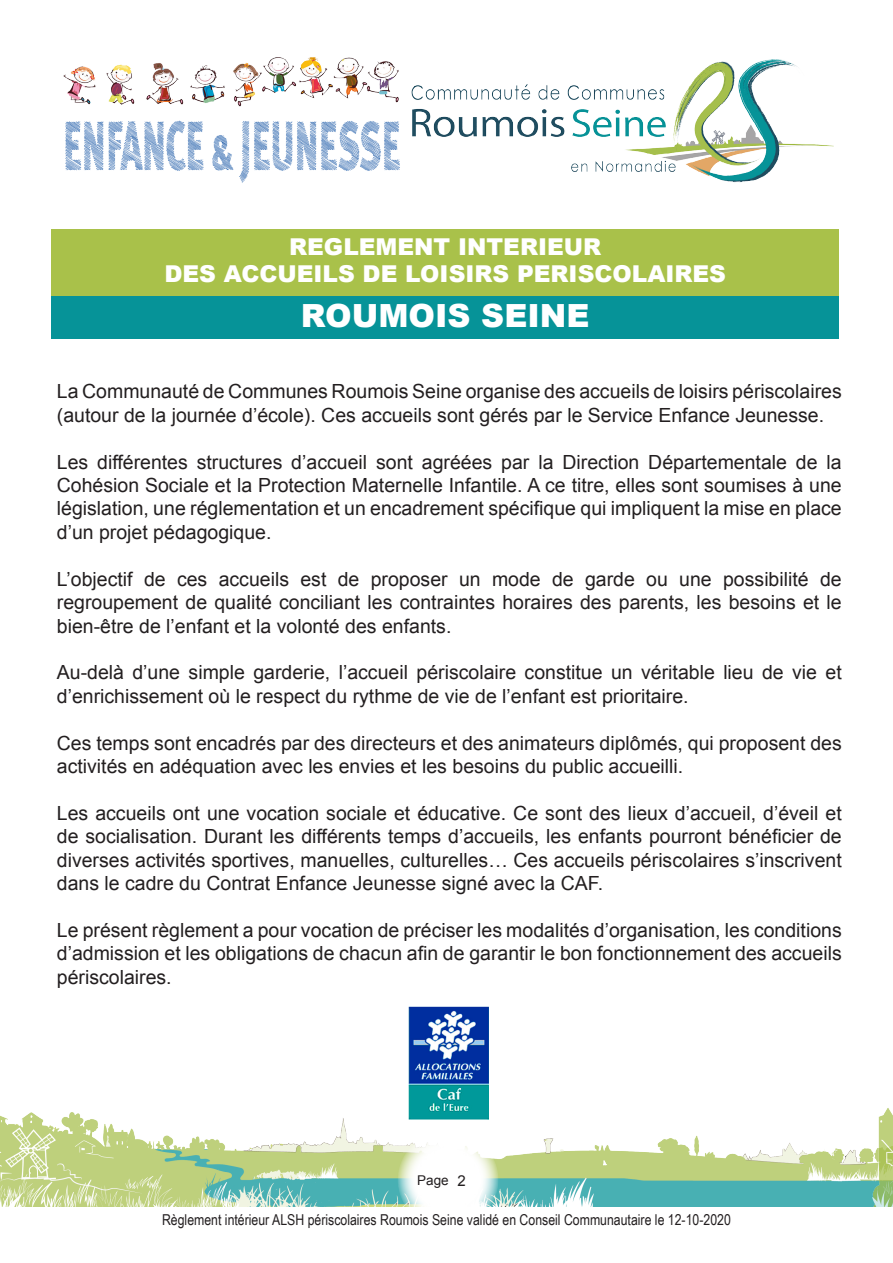
<style>
.page{position:relative;width:893px;height:1263px;background:#fff}
.page>*{position:absolute;margin:0;border:0;box-sizing:border-box;transform-origin:0 0}
.t1{font:900 31.95px "Arial";color:#fff}
.t2{font:900 23.25px "Arial";color:#fff}
.t3{font:19.5px/23.4px "Arial";color:#231f20;text-align:justify}
.t4{font:15px "Arial Narrow";color:#231f20}
.t5{font:13.5px "Arial";color:#231f20}
.s1{font-size:15px}
</style>
<div class="page">
<img style="left:0;top:1096px;width:872px;height:111px">
<img style="left:872px;top:1108px;width:21px;height:99px">
<svg style="left:398px;top:1130px;width:101px;height:99px"></svg>
<img style="left:63px;top:57px;width:771px;height:126px">
<div style="left:52px;top:229px;width:787px;height:67px;background:#a9c14a"></div>
<div style="left:52px;top:296px;width:787px;height:43px;background:#069398"></div>
<img style="left:408px;top:1007px;width:80px;height:112px">
<p class="t2" style="left:289px;top:229px;width:314px">REGLEMENT INTERIEUR</p>
<p class="t2" style="left:164px;top:257px;width:563px">DES ACCUEILS DE LOISIRS PERISCOLAIRES</p>
<p class="t1" style="left:301px;top:292px;width:290px">ROUMOIS SEINE</p>
<p class="t3" style="left:57px;top:380px;width:786px">La Communauté de Communes Roumois Seine organise des accueils de loisirs périscolaires (autour de la journée d’école). Ces accueils sont gérés par le Service Enfance Jeunesse.</p>
<p class="t3" style="left:57px;top:450px;width:786px">Les différentes structures d’accueil sont agréées par la Direction Départementale de la Cohésion Sociale et la Protection Maternelle Infantile. A ce titre, elles sont soumises à une législation, une réglementation et un encadrement spécifique qui impliquent la mise en place d’un projet pédagogique.</p>
<p class="t3" style="left:57px;top:567px;width:786px">L’objectif de ces accueils est de proposer un mode de garde ou une possibilité de regroupement de qualité conciliant les contraintes horaires des parents, les besoins et le bien-être de l’enfant et la volonté des enfants.</p>
<p class="t3" style="left:57px;top:661px;width:786px">Au-delà d’une simple garderie, l’accueil périscolaire constitue un véritable lieu de vie et d’enrichissement où le respect du rythme de vie de l’enfant est prioritaire.</p>
<p class="t3" style="left:57px;top:731px;width:786px">Ces temps sont encadrés par des directeurs et des animateurs diplômés, qui proposent des activités en adéquation avec les envies et les besoins du public accueilli.</p>
<p class="t3" style="left:57px;top:801px;width:786px">Les accueils ont une vocation sociale et éducative. Ce sont des lieux d’accueil, d’éveil et de socialisation. Durant les différents temps d’accueils, les enfants pourront bénéficier de diverses activités sportives, manuelles, culturelles… Ces accueils périscolaires s’inscrivent dans le cadre du Contrat Enfance Jeunesse signé avec la CAF.</p>
<p class="t3" style="left:57px;top:918px;width:786px">Le présent règlement a pour vocation de préciser les modalités d’organisation, les conditions d’admission et les obligations de chacun afin de garantir le bon fonctionnement des accueils périscolaires.</p>
<p class="t5" style="left:417px;top:1172px;width:50px">Page <span class="s1">2</span></p>
<p class="t4" style="left:162px;top:1209px;width:570px">Règlement intérieur ALSH périscolaires Roumois Seine validé en Conseil Communautaire le 12-10-2020</p>
</div>
